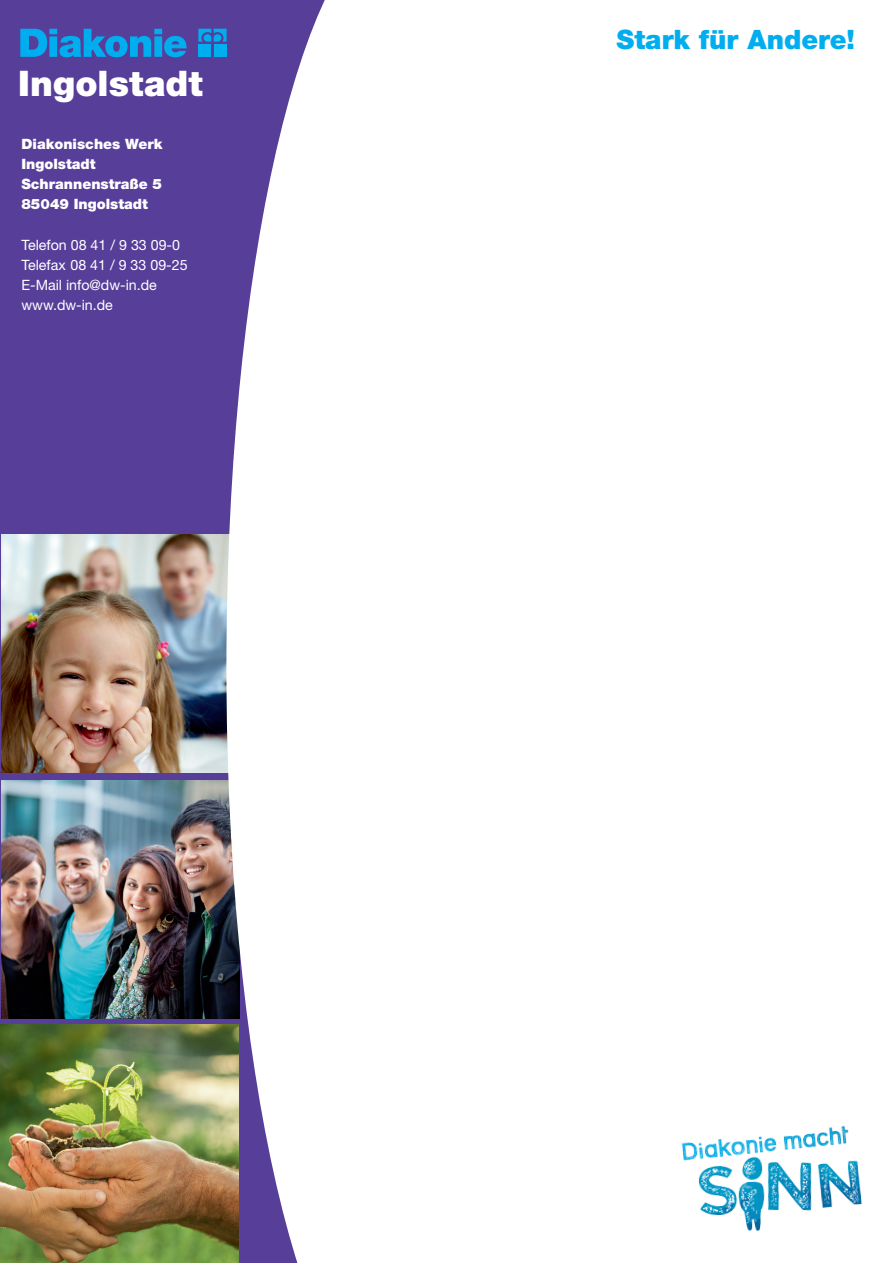
<style>
.page{position:relative;width:893px;height:1263px;background:#fff}
.page>*{position:absolute;margin:0;border:0;box-sizing:border-box;transform-origin:0 0}
.t1{font:900 35.25px "Helvetica Neue LT";letter-spacing:.005em;color:#fff}
.t2{font:900 26.7px "Helvetica Neue LT";color:#00aeef}
.t3{font:14.25px/20.1px "Helvetica Neue LT";color:#fff}
.t4{font:900 14.25px/20.1px "Helvetica Neue LT";color:#fff}
</style>
<div class="page">
<div style="left:0;top:0;width:347px;height:1263px;background:#573e99"></div>
<svg style="left:20px;top:29px;width:167px;height:28px"></svg>
<svg style="left:198px;top:29px;width:28px;height:13px"></svg>
<div style="left:198px;top:44px;width:13px;height:13px;background:#00aeef"></div>
<div style="left:214px;top:44px;width:13px;height:13px;background:#00aeef"></div>
<img style="left:681px;top:1126px;width:181px;height:106px">
<img style="left:1px;top:780px;width:225px;height:238px">
<img style="left:0;top:1025px;width:226px;height:238px">
<img style="left:1px;top:534px;width:225px;height:239px">
<svg style="left:226px;top:0;width:121px;height:1263px;fill:#fff"></svg>
<h1 class="t1" style="left:18px;top:62px;width:186px">Ingolstadt</h1>
<p class="t4" style="left:21px;top:134px;width:142px">Diakonisches Werk<br>Ingolstadt<br>Schrannenstraße 5<br>85049 Ingolstadt</p>
<p class="t3" style="left:21px;top:234px;width:168px">Telefon 08 41 / 9 33 09-0<br>Telefax 08 41 / 9 33 09-25<br>E-Mail info@dw-in.de www.dw-in.de</p>
<h2 class="t2" style="left:617px;top:24px;width:240px">Stark für Andere!</h2>
</div>
